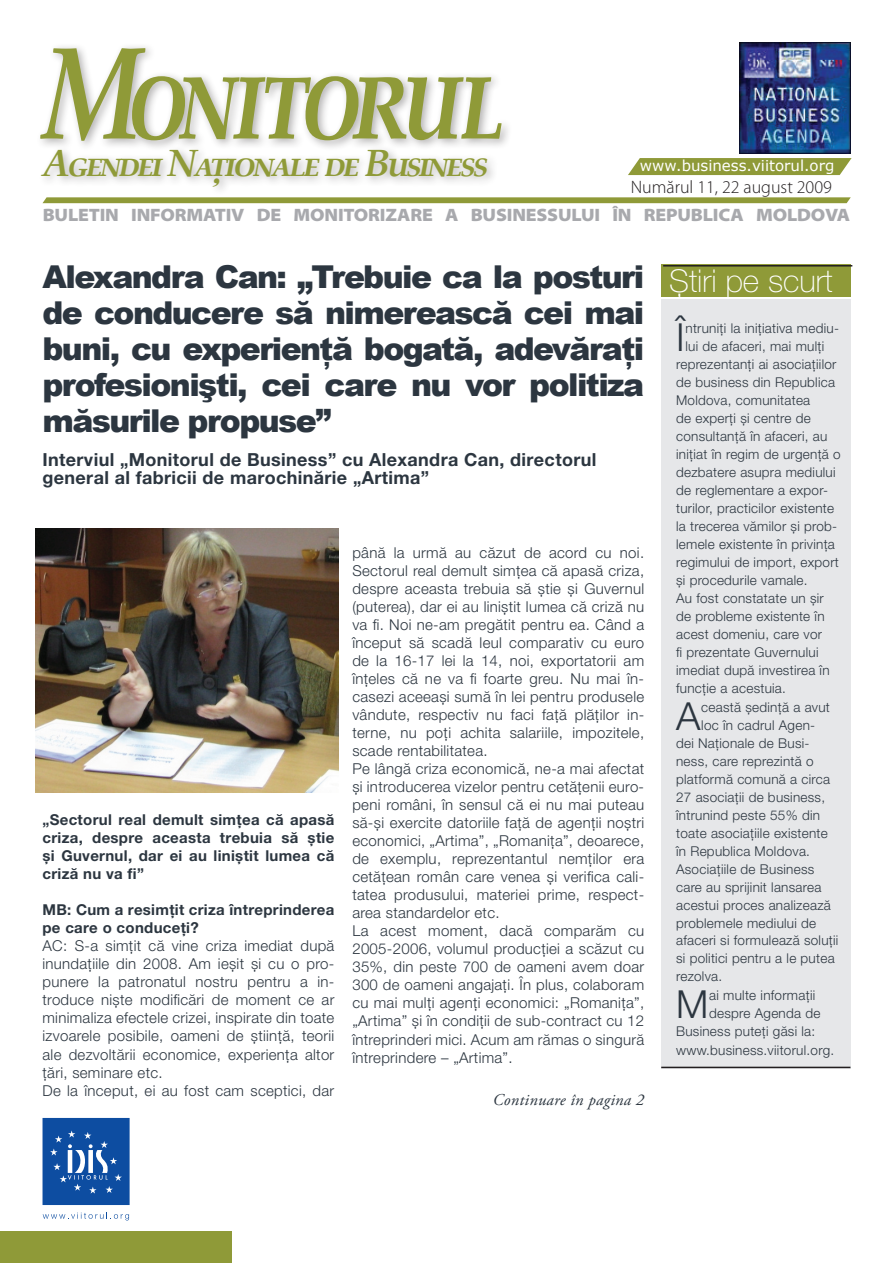
<style>
.page{position:relative;width:893px;height:1263px;background:#fff}
.page>*{position:absolute;margin:0;border:0;box-sizing:border-box;transform-origin:0 0}
.t1{font:italic 700 130.95px "Palatino Linotype";letter-spacing:-.06em;color:#8f9a38;scale:.8 1}
.t2{font:300 38.7px "Helvetica Neue LT Pro";color:#2c3640}
.t3{font:italic 700 37.95px "Palatino Linotype";letter-spacing:-.06em;color:#8f9a38}
.t4{font:900 31.5px/36px "Arial";letter-spacing:-.05em;color:#2c3640}
.t5{font:700 18px/18px "Helvetica Neue LT Pro";letter-spacing:.02em;color:#2c3640}
.t6{font:900 semi-expanded 18px "Myriad Pro";letter-spacing:-.01em;color:#a8a9ad}
.t7{font:300 18px "Myriad Pro";color:#231f20}
.t8{font:italic 16.5px "Adobe Garamond Pro";letter-spacing:.02em;color:#2c3640}
.t9{font:300 15px/18px "Helvetica Neue LT Pro";letter-spacing:.02em;color:#2c3640}
.t10{font:700 15px/18px "Helvetica Neue LT Pro";letter-spacing:.02em;color:#2c3640;text-align:justify}
.t11{font:15px "Verdana";color:#fff}
.t12{font:300 13.5px "Helvetica Neue LT Pro";letter-spacing:.02em;color:#2c3640}
.s1{font-family:"Helvetica Neue LT Pro";font-weight:100;color:#fff}
</style>
<div class="page">
<div style="left:661px;top:299px;width:189px;height:527px;background:#e6e7e9"></div>
<div style="left:661px;top:823px;width:189px;height:246px;background:#e6e7e9"></div>
<svg style="left:683px;top:158px;width:169px;height:17px"></svg>
<div style="left:35px;top:42px;width:648px;height:236px;background:#231f20;opacity:.34"></div>
<div style="left:0;top:1231px;width:232px;height:32px;background:#8f9a38"></div>
<svg style="left:43px;top:1118px;width:87px;height:87px"></svg>
<svg style="left:43px;top:1212px;width:86px;height:8px"></svg>
<img style="left:739px;top:43px;width:111px;height:111px">
<svg style="left:43px;top:197px;width:808px;height:6px"></svg>
<div style="left:661px;top:265px;width:189px;height:32px;background:#8f9a38"></div>
<hr style="left:661px;top:1067px;width:189px;height:1px;background:#231f20">
<hr style="left:663px;top:265px;width:189px;height:1px;background:#231f20">
<img style="left:35px;top:529px;width:304px;height:263px">
<h1 class="t1" style="left:43px;top:1px;width:579px">Monitorul</h1>
<h3 class="t3" style="left:43px;top:136px;width:447px">Agendei Naţionale de Business</h3>
<p class="t6" style="left:43px;top:205px;width:809px">BULETIN INFORMATIV DE MONITORIZARE A BUSINESSULUI ÎN REPUBLICA MOLDOVA</p>
<p class="t11" style="left:640px;top:156px;width:196px">www.business.viitorul.org</p>
<p class="t7" style="left:631px;top:177px;width:203px">Numărul 11, 22 august 2009</p>
<h3 class="t4" style="left:43px;top:257px;width:792px">Alexandra Can: „Trebuie ca la posturi <span class="s1">Ştiri pe scurt </span>de conducere să nimerească cei mai<br>buni, cu experienţă bogată, adevăraţi profesionişti, cei care nu vor politiza<br>măsurile propuse”</h3>
<p class="t5" style="left:43px;top:450px;width:555px">Interviul „Monitorul de Business” cu Alexandra Can, directorul general al fabricii de marochinărie „Artima”</p>
<h2 class="t2" style="left:676px;top:314px;width:10px">Î</h2>
<p class="t12" style="left:685px;top:320px;width:155px">ntruniți la inițiativa mediu-</p>
<p class="t12" style="left:685px;top:338px;width:140px">lui de afaceri, mai mulți</p>
<p class="t12" style="left:676px;top:356px;width:162px">reprezentanți ai asociațiilor</p>
<p class="t12" style="left:676px;top:374px;width:160px">de business din Republica</p>
<p class="t12" style="left:676px;top:392px;width:136px">Moldova, comunitatea</p>
<p class="t12" style="left:676px;top:410px;width:136px">de experți și centre de</p>
<p class="t12" style="left:676px;top:428px;width:153px">consultanță în afaceri, au</p>
<p class="t12" style="left:676px;top:446px;width:166px">inițiat în regim de urgență o</p>
<p class="t12" style="left:676px;top:464px;width:161px">dezbatere asupra mediului</p>
<p class="t12" style="left:676px;top:482px;width:154px">de reglementare a expor-</p>
<p class="t12" style="left:676px;top:500px;width:160px">turilor, practicilor existente</p>
<p class="t12" style="left:676px;top:518px;width:163px">la trecerea vămilor și prob-</p>
<p class="t12" style="left:676px;top:536px;width:160px">lemele existente în privința</p>
<p class="t12" style="left:676px;top:554px;width:164px">regimului de import, export</p>
<p class="t12" style="left:676px;top:572px;width:133px">și procedurile vamale.</p>
<p class="t12" style="left:676px;top:590px;width:149px">Au fost constatate un şir</p>
<p class="t12" style="left:676px;top:608px;width:150px">de probleme existente în</p>
<p class="t12" style="left:676px;top:626px;width:148px">acest domeniu, care vor</p>
<p class="t12" style="left:676px;top:644px;width:144px">fi prezentate Guvernului</p>
<p class="t12" style="left:676px;top:662px;width:155px">imediat după investirea în</p>
<p class="t12" style="left:676px;top:680px;width:111px">funcţie a acestuia.</p>
<h2 class="t2" style="left:676px;top:692px;width:26px">A</h2>
<p class="t12" style="left:701px;top:698px;width:130px">ceastă şedinţă a avut</p>
<p class="t9" style="left:352px;top:544px;width:293px">până la urmă au căzut de acord cu noi.<br>Sectorul real demult simţea că apasă criza, despre aceasta trebuia să ştie şi Guvernul (puterea), dar ei au liniştit lumea că criză nu va fi. Noi ne-am pregătit pentru ea. Când a început să scadă leul comparativ cu euro de la 16-17 lei la 14, noi, exportatorii am înţeles că ne va fi foarte greu. Nu mai în&shy;casezi aceeaşi sumă în lei pentru produsele vândute, respectiv nu faci faţă plăţilor in&shy;terne, nu poţi achita salariile, impozitele, scade rentabilitatea.<br>Pe lângă criza economică, ne-a mai afectat şi introducerea vizelor pentru cetăţenii euro&shy;peni români, în sensul că ei nu mai puteau să-şi exercite datoriile faţă de agenţii noştri economici, „Artima”, „Romaniţa”, deoarece, de exemplu, reprezentantul nemţilor era cetăţean român care venea şi verifica cali&shy;tatea produsului, materiei prime, respect&shy;area standardelor etc.<br>La acest moment, dacă comparăm cu 2005-2006, volumul producţiei a scăzut cu 35%, din peste 700 de oameni avem doar 300 de oameni angajaţi. În plus, colaboram cu mai mulţi agenţi economici: „Romaniţa”, „Artima” şi în condiţii de sub-contract cu 12 întreprinderi mici. Acum am rămas o singură întreprindere – „Artima”.</p>
<p class="t8" style="left:493px;top:1089px;width:153px">Continuare în pagina 2</p>
<p class="t12" style="left:701px;top:716px;width:115px">loc în cadrul Agen-</p>
<p class="t12" style="left:676px;top:734px;width:135px">dei Naţionale de Busi-</p>
<p class="t12" style="left:676px;top:752px;width:139px">ness, care reprezintă o</p>
<p class="t12" style="left:676px;top:770px;width:156px">platformă comună a circa</p>
<p class="t12" style="left:676px;top:788px;width:150px">27 asociații de business,</p>
<p class="t12" style="left:676px;top:806px;width:145px">întrunind peste 55% din</p>
<p class="t12" style="left:676px;top:824px;width:153px">toate asociațiile existente</p>
<p class="t12" style="left:676px;top:842px;width:135px">în Republica Moldova.</p>
<p class="t12" style="left:676px;top:860px;width:140px">Asociațiile de Business</p>
<p class="t12" style="left:676px;top:878px;width:147px">care au sprijinit lansarea</p>
<p class="t12" style="left:676px;top:896px;width:156px">acestui proces analizează</p>
<p class="t12" style="left:676px;top:914px;width:142px">problemele mediului de</p>
<p class="t12" style="left:676px;top:932px;width:164px">afaceri si formulează soluții</p>
<p class="t12" style="left:676px;top:950px;width:160px">si politici pentru a le putea</p>
<p class="t12" style="left:676px;top:968px;width:48px">rezolva.</p>
<h2 class="t2" style="left:676px;top:980px;width:34px">M</h2>
<p class="t12" style="left:709px;top:986px;width:108px">ai multe informații</p>
<p class="t10" style="left:43px;top:811px;width:293px">„Sectorul real demult simţea că apasă criza, despre aceasta trebuia să ştie şi Guvernul, dar ei au liniştit lumea că criză nu va fi”</p>
<p class="t10" style="left:43px;top:901px;width:293px">MB: Cum a resimţit criza întreprinderea pe care o conduceţi?</p>
<p class="t9" style="left:43px;top:937px;width:293px">AC: S-a simţit că vine criza imediat după inundaţiile din 2008. Am ieşit şi cu o pro&shy;punere la patronatul nostru pentru a in&shy;troduce nişte modificări de moment ce ar minimaliza efectele crizei, inspirate din toate izvoarele posibile, oameni de ştiinţă, teorii ale dezvoltării economice, experienţa altor ţări, seminare etc.<br>De la început, ei au fost cam sceptici, dar</p>
<p class="t12" style="left:709px;top:1004px;width:113px">despre Agenda de</p>
<p class="t12" style="left:676px;top:1022px;width:141px">Business puteți găsi la:</p>
<p class="t12" style="left:676px;top:1042px;width:160px">www.business.viitorul.org.</p>
</div>
